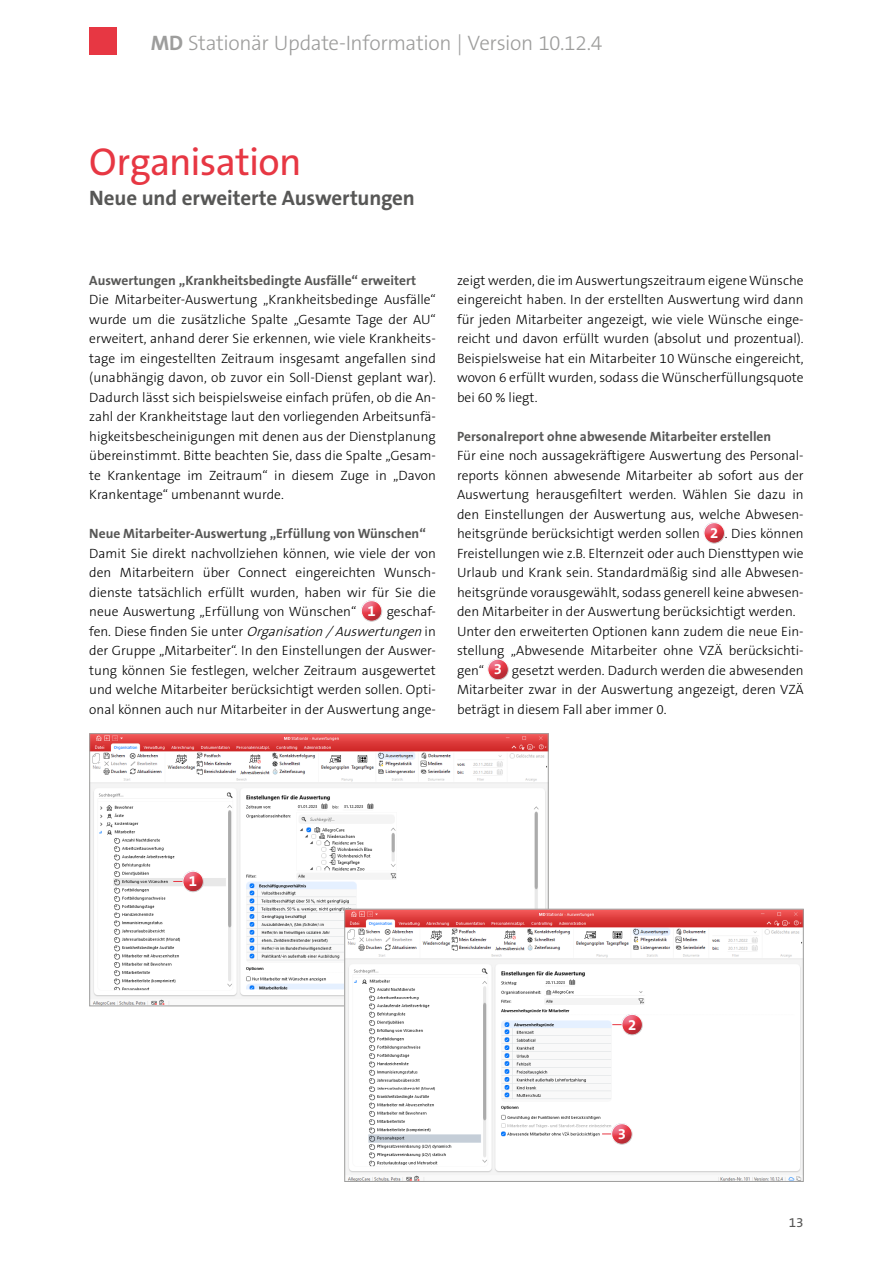
<style>
.page{position:relative;width:893px;height:1263px;background:#fff}
.page>*{position:absolute;margin:0;border:0;box-sizing:border-box;transform-origin:0 0}
.t1{font:39px "The Sans B5 Plain";letter-spacing:-.015em;color:#e73743}
.t2{font:300 21px "The Sans B3";letter-spacing:-.015em;color:#9d9d9c}
.t3{font:700 21px "The Sans B7";letter-spacing:-.005em;color:#575756}
.t4{font:700 15px "The Sans B7";color:#fff}
.t5{font:300 13.5px/19.5px "The Sans B3";color:#000;text-align:justify}
.t6{font:700 13.5px "The Sans B7";color:#575756}
.t7{font:13.5px "The Sans B5 Plain";color:#575756}
.s1{font-family:"The Sans B7";font-weight:700}
.s2{font-family:"The Sans B7";font-weight:700;font-size:15px;color:#fff}
.s3{font-style:italic}
</style>
<div class="page">
<div style="left:89px;top:28px;width:28px;height:27px;background:#e73743"></div>
<div style="left:354px;top:599px;width:39px;height:25px;background:#000;opacity:.2"></div>
<div style="left:697px;top:521px;width:38px;height:25px;background:#000;opacity:.2"></div>
<div style="left:480px;top:657px;width:39px;height:25px;background:#000;opacity:.2"></div>
<img style="left:91px;top:735px;width:456px;height:269px">
<img style="left:346px;top:911px;width:456px;height:269px">
<div style="left:344px;top:909px;width:460px;height:273px;border:1px solid #9d9d9c"></div>
<div style="left:172px;top:862px;width:39px;height:32px;background:#7682a5;opacity:.75"></div>
<div style="left:176px;top:869px;width:38px;height:25px;background:#000;opacity:.2"></div>
<div style="left:611px;top:1005px;width:39px;height:32px;background:#fff"></div>
<div style="left:615px;top:1012px;width:38px;height:26px;background:#000;opacity:.2"></div>
<div style="left:600px;top:1114px;width:39px;height:32px;background:#fff"></div>
<div style="left:604px;top:1122px;width:39px;height:25px;background:#000;opacity:.2"></div>
<h2 class="t2" style="left:151px;top:32px;width:453px"><span class="s1">MD</span> Stationär Update-Information | Version 10.12.4</h2>
<h1 class="t1" style="left:89px;top:141px;width:214px">Organisation</h1>
<h2 class="t3" style="left:89px;top:186px;width:327px">Neue und erweiterte Auswertungen</h2>
<p class="t6" style="left:89px;top:273px;width:328px">Auswertungen „Krankheitsbedingte Ausfälle“ erweitert</p>
<p class="t5" style="left:89px;top:291px;width:348px">Die Mitarbeiter-Auswertung „Krankheitsbedinge Ausfälle“ wurde um die zusätzliche Spalte „Gesamte Tage der AU“ erweitert, anhand derer Sie erkennen, wie viele Krankheits&shy;tage im eingestellten Zeitraum insgesamt angefallen sind (unabhängig davon, ob zuvor ein Soll-Dienst geplant war).<br>Dadurch lässt sich beispielsweise einfach prüfen, ob die An&shy;zahl der Krankheitstage laut den vorliegenden Arbeitsunfä&shy;higkeitsbescheinigungen mit denen aus der Dienstplanung übereinstimmt. Bitte beachten Sie, dass die Spalte „Gesam&shy;te Krankentage im Zeitraum“ in diesem Zuge in „Davon Krankentage“ umbenannt wurde.</p>
<p class="t6" style="left:89px;top:526px;width:338px">Neue Mitarbeiter-Auswertung „Erfüllung von Wünschen“</p>
<p class="t5" style="left:89px;top:544px;width:348px">Damit Sie direkt nachvollziehen können, wie viele der von den Mitarbeitern über Connect eingereichten Wunsch&shy;dienste tatsächlich erfüllt wurden, haben wir für Sie die neue Auswertung „Erfüllung von Wünschen“ <span class="s2">1</span> geschaf&shy;fe n . D i e s e fi n d e n S i e u n t e r <span class="s3">Organisation /Auswertungen</span> i n der Gruppe „Mitarbeiter“. In den Einstellungen der Auswer&shy;tung können Sie festlegen, welcher Zeitraum ausgewertet und welche Mitarbeiter berücksichtigt werden sollen. Opti&shy;onal können auch nur Mitarbeiter in der Auswertung ange-</p>
<p class="t5" style="left:457px;top:271px;width:348px">zeigt werden, die im Auswertungszeitraum eigene Wünsche eingereicht haben. In der erstellten Auswertung wird dann für jeden Mitarbeiter angezeigt, wie viele Wünsche einge&shy;reicht und davon erfüllt wurden (absolut und prozentual).<br>Beispielsweise hat ein Mitarbeiter 10 Wünsche eingereicht, wovon 6 erfüllt wurden, sodass die Wünscherfüllungsquote bei 60 % liegt.</p>
<p class="t6" style="left:457px;top:429px;width:316px">Personalreport ohne abwesende Mitarbeiter erstellen</p>
<p class="t5" style="left:457px;top:447px;width:348px;text-align:left">Für eine noch aussagekräftigere Auswertung des Personal&shy;reports können abwesende Mitarbeiter ab sofort aus der Auswertung herausgefiltert werden. Wählen Sie dazu in den Einstellungen der Auswertung aus, welche Abwesen&shy;heitsgründe berücksichtigt werden sollen <span class="s2">2</span> . Dies können Freistellungen wie z.B. Elternzeit oder auch Diensttypen wie Urlaub und Krank sein. Standardmäßig sind alle Abwesen&shy;heitsgründe vorausgewählt, sodass generell keine abwesen&shy;den Mitarbeiter in der Auswertung berücksichtigt werden.<br>Unter den erweiterten Optionen kann zudem die neue Ein&shy;stellung „Abwesende Mitarbeiter ohne VZÄ berücksichti&shy;gen“ <span class="s2">3</span> gesetzt werden. Dadurch werden die abwesenden Mitarbeiter zwar in der Auswertung angezeigt, deren VZÄ beträgt in diesem Fall aber immer 0.</p>
<p class="t4" style="left:189px;top:873px;width:10px">1</p>
<p class="t4" style="left:628px;top:1016px;width:10px">2</p>
<p class="t4" style="left:618px;top:1126px;width:10px">3</p>
<p class="t7" style="left:789px;top:1215px;width:16px">13</p>
</div>
